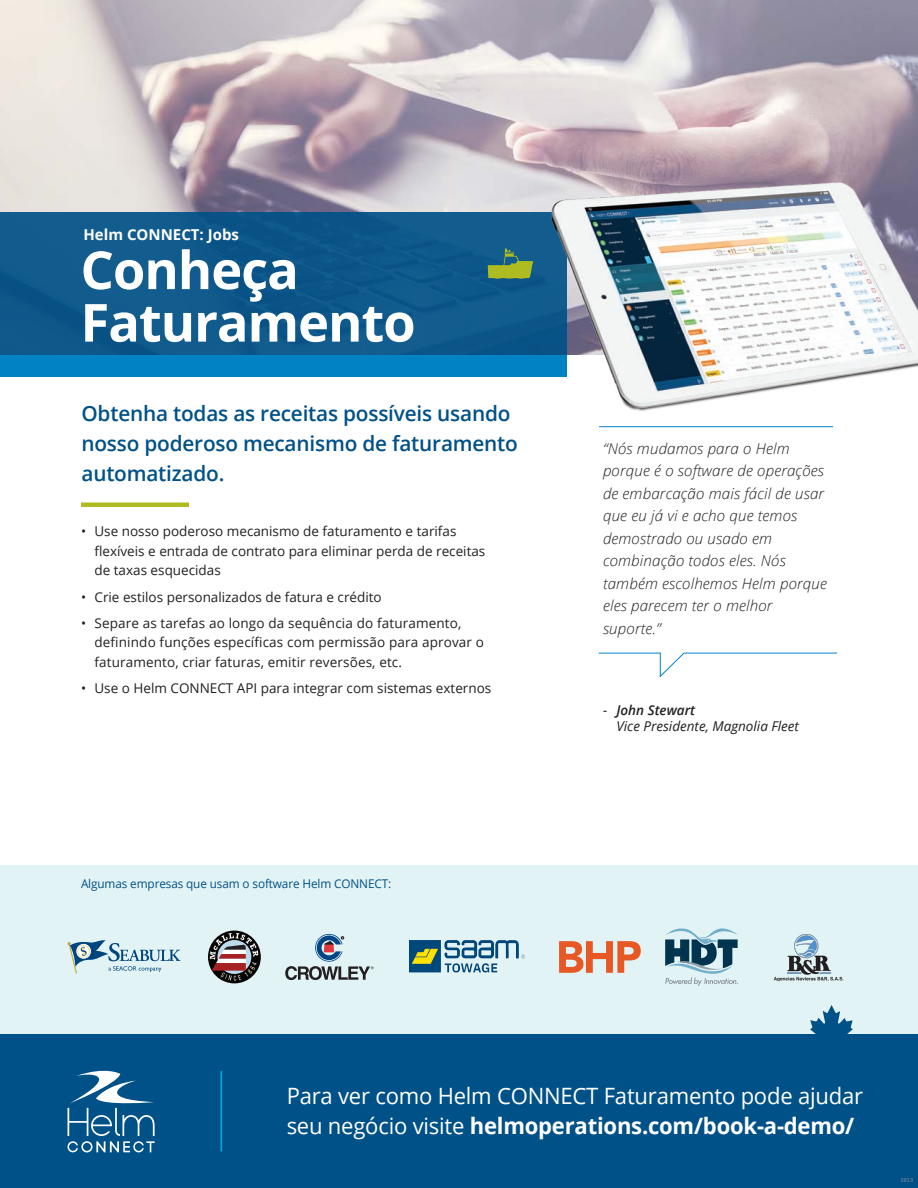
<style>
.page{position:relative;width:918px;height:1188px;background:#fff}
.page>*{position:absolute;margin:0;border:0;box-sizing:border-box;transform-origin:0 0}
.Quote_-_Text{font:700 52.5px/52.5px "Open Sans";letter-spacing:-.02em;color:#fff}
.t1{font:22.5px/30px "Open Sans";letter-spacing:-.01em;color:#fff}
.Intro_Deck{font:600 21px/30px "Open Sans";letter-spacing:-.01em;color:#005187}
.Quote_-_Text-2{font:italic 300 15px/22.5px "Open Sans";letter-spacing:.01em;color:#231f20}
.Quote_-_Text-3{font:700 15px "Open Sans";color:#fff}
.Front_Bullets{font:13.5px/19.5px "Open Sans";color:#231f20}
.Quote_-_ByLine{font:italic 13.5px/16.2px "Open Sans";color:#231f20}
.t2{font:12px "Open Sans";letter-spacing:-.01em;color:#005187}
.t3{font:300 6px "The Sans B4";color:#939598}
.s1{font-weight:600}
.s2{font-weight:700}
</style>
<div class="page">
<div style="left:0;top:866px;width:918px;height:168px;background:#e2f3f6"></div>
<div style="left:0;top:1034px;width:918px;height:154px;background:#005187"></div>
<svg style="left:810px;top:1005px;width:43px;height:29px"></svg>
<hr style="left:221px;top:1071px;width:1px;height:80px;background:#00aeef">
<svg style="left:68px;top:1071px;width:87px;height:81px"></svg>
<img style="left:0;top:0;width:918px;height:213px">
<div style="left:0;top:213px;width:567px;height:142px;background:#105a8c"></div>
<div style="left:81px;top:502px;width:108px;height:5px;background:#aebc21"></div>
<svg style="left:598px;top:652px;width:239px;height:26px"></svg>
<hr style="left:599px;top:426px;width:234px;height:1px;background:#0082c5">
<div style="left:0;top:355px;width:567px;height:22px;background:#0082c5"></div>
<svg style="left:488px;top:249px;width:45px;height:30px"></svg>
<img style="left:546px;top:178px;width:372px;height:233px">
<svg style="left:559px;top:941px;width:82px;height:32px"></svg>
<svg style="left:67px;top:940px;width:114px;height:34px"></svg>
<svg style="left:208px;top:931px;width:53px;height:52px"></svg>
<svg style="left:210px;top:933px;width:48px;height:48px;background:#7c6c6e"></svg>
<svg style="left:285px;top:934px;width:89px;height:46px"></svg>
<svg style="left:665px;top:928px;width:73px;height:58px"></svg>
<img style="left:774px;top:934px;width:69px;height:48px">
<img style="left:409px;top:940px;width:116px;height:33px">
<p class="Quote_-_Text-3" style="left:84px;top:224px;width:157px">Helm CONNECT: Jobs</p>
<p class="Quote_-_Text" style="left:81px;top:243px;width:337px">Conheça<br>Faturamento</p>
<p class="Intro_Deck" style="left:81px;top:397px;width:438px">Obtenha todas as receitas possíveis usando nosso poderoso mecanismo de faturamento automatizado.</p>
<p class="Front_Bullets" style="left:94px;top:521px;width:392px;text-indent:-14px">• Use nosso poderoso mecanismo de faturamento e tarifas flexíveis e entrada de contrato para eliminar perda de receitas de taxas esquecidas</p>
<p class="Front_Bullets" style="left:81px;top:587px;width:302px">• Crie estilos personalizados de fatura e crédito</p>
<p class="Front_Bullets" style="left:94px;top:613px;width:391px;text-indent:-14px">• Separe as tarefas ao longo da sequência do faturamento, definindo funções específicas com permissão para aprovar o faturamento, criar faturas, emitir reversões, etc.</p>
<p class="Front_Bullets" style="left:81px;top:678px;width:412px">• Use o Helm CONNECT API para integrar com sistemas externos</p>
<p class="t2" style="left:81px;top:875px;width:312px">Algumas empresas que usam o software Helm CONNECT:</p>
<p class="Quote_-_Text-2" style="left:603px;top:437px;width:226px">“Nós mudamos para o Helm porque é o software de operações de embarcação mais fácil de usar que eu já vi e acho que temos demostrado ou usado em combinação todos eles. Nós também escolhemos Helm porque eles parecem ter o melhor suporte.”</p>
<p class="Quote_-_ByLine" style="left:616px;top:701px;width:184px;text-indent:-14px">- <span class="s1">John Stewart<br></span>Vice Presidente, Magnolia Fleet</p>
<p class="t1" style="left:287px;top:1081px;width:578px">Para ver como Helm CONNECT Faturamento pode ajudar seu negócio visite <span class="s2">helmoperations.com/book-a-demo/</span></p>
<p class="t3" style="left:900px;top:1176px;width:15px">1913</p>
</div>
